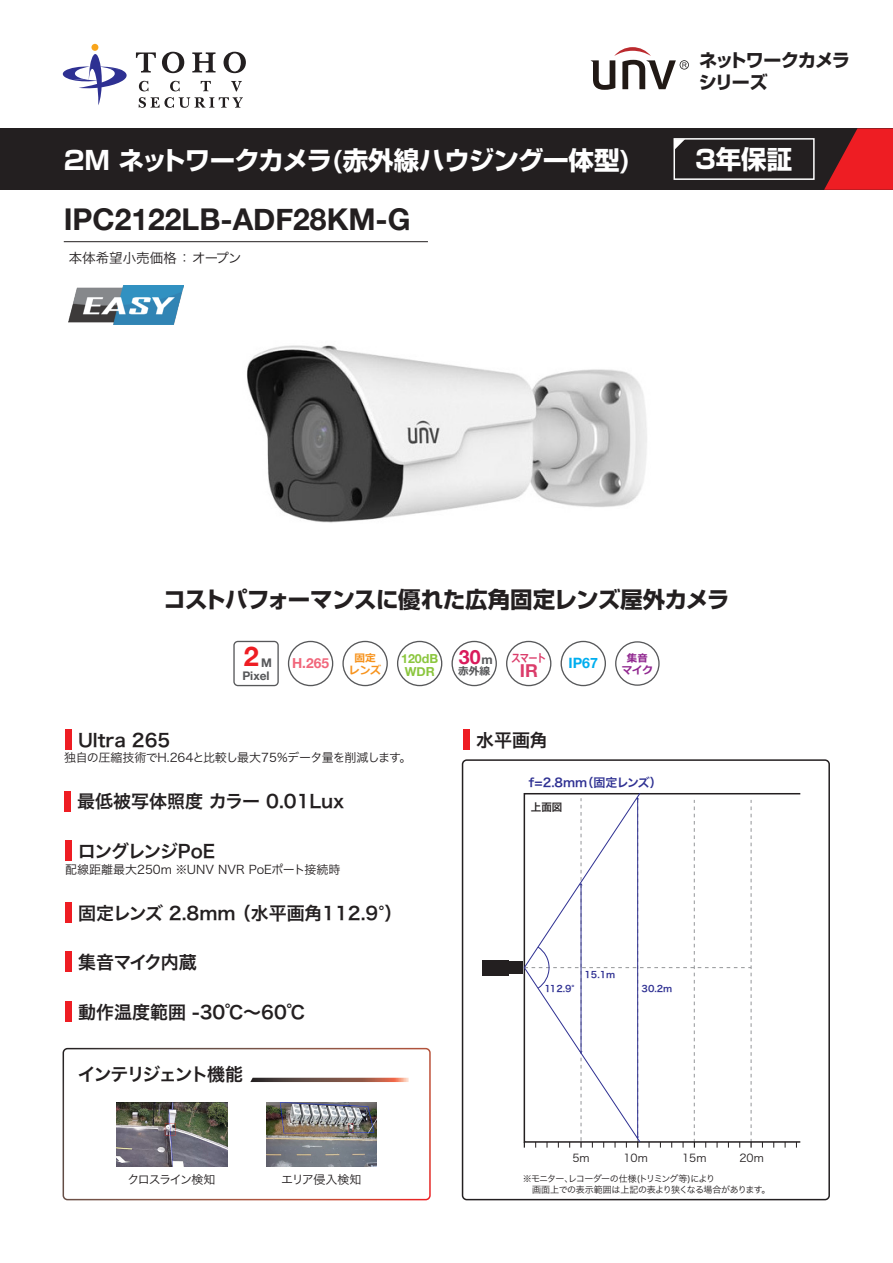
<style>
.page{position:relative;width:893px;height:1263px;background:#fff}
.page>*{position:absolute;margin:0;border:0;box-sizing:border-box;transform-origin:0 0}
.t1{font:700 30px "Helvetica Neue";color:#231f20}
.t2{font:700 27px "Helvetica Neue";color:#ee1d23}
.t3{font:700 25.5px "Shin Go Pro";letter-spacing:-.02em;color:#fff}
.t4{font:700 22.5px "Shin Go Pro";letter-spacing:-.025em;color:#231f20}
.t5{font:700 19.5px "Helvetica Neue";color:#d91a5b}
.t6{font:18px "Hira Kaku Pro N W6";color:#231f20}
.t7{font:700 18px/22.2px "Shin Go Pro";letter-spacing:-.055em;color:#231f20}
.t8{font:18px "Hira Kaku Pro N W6";letter-spacing:-.105em;color:#231f20}
.t9{font:18px "Hira Kaku Pro N W6";letter-spacing:-.07em;color:#231f20}
.t10{font:18px "Hira Kaku Pro N W6";letter-spacing:-.055em;color:#231f20}
.t11{font:700 17.85px "Helvetica Neue";color:#db3d6b}
.t12{font:700 14.25px "Helvetica Neue";color:#00aeef}
.t13{font:700 13.8px "Helvetica Neue";color:#f1667b}
.t14{font:13.5px "Hira Kaku Pro N W3";color:#231f20}
.t15{font:700 12.45px/12.5px "Helvetica Neue";color:#8bc63e}
.t16{font:12px "Hira Kaku Pro N W3";letter-spacing:-.04em;color:#231f20}
.t17{font:12px "Hira Kaku Pro N W3";letter-spacing:-.005em;color:#231f20}
.t18{font:12px "Hira Kaku Pro N W6";letter-spacing:-.03em;color:#2e3092}
.t19{font:12px "Hira Kaku Pro N W3";letter-spacing:-.1em;color:#231f20}
.t20{font:700 11.85px/13px "Helvetica Neue";color:#57585a;text-align:right}
.t21{font:10.8px "Hira Kaku Pro N W3";color:#231f20}
.t22{font:700 10.65px "Meiryo";color:#f7931d}
.t23{font:700 10.65px "Meiryo";color:#db3d6b;scale:.8 1}
.t24{font:700 10.65px "Meiryo";color:#57585a}
.t25{font:700 10.5px/12.1px "Meiryo";color:#90268f;text-align:center}
.t26{font:10.5px "Hira Kaku Pro N W6";color:#231f20}
.t27{font:9px/10.8px "Hira Kaku Pro N W3";letter-spacing:-.055em;color:#231f20}
.t28{font:9px "Hira Kaku Pro N W6";color:#2e3092}
.s1{font-size:12.45px;color:#57585a}
</style>
<div class="page">
<div style="left:0;top:128px;width:893px;height:62px;background:#231f20"></div>
<svg style="left:824px;top:128px;width:69px;height:62px"></svg>
<div style="left:91px;top:44px;width:7px;height:7px;background:#f9a51b;border-radius:50%"></div>
<svg style="left:62px;top:50px;width:65px;height:55px"></svg>
<svg style="left:139px;top:81px;width:9px;height:10px"></svg>
<svg style="left:170px;top:81px;width:10px;height:10px"></svg>
<svg style="left:201px;top:81px;width:10px;height:10px"></svg>
<svg style="left:231px;top:81px;width:11px;height:10px"></svg>
<svg style="left:139px;top:97px;width:104px;height:11px"></svg>
<svg style="left:136px;top:52px;width:20px;height:21px"></svg>
<svg style="left:162px;top:52px;width:22px;height:21px"></svg>
<svg style="left:192px;top:52px;width:24px;height:20px"></svg>
<svg style="left:224px;top:52px;width:22px;height:21px"></svg>
<div style="left:463px;top:729px;width:6px;height:21px;background:#ee1d23"></div>
<div style="left:482px;top:960px;width:26px;height:15px;background:#231f20"></div>
<div style="left:508px;top:961px;width:15px;height:13px;background:#231f20"></div>
<div style="left:462px;top:759px;width:368px;height:441px;border:2px solid #231f20;border-radius:4px"></div>
<div style="left:65px;top:729px;width:6px;height:21px;background:#ee1d23"></div>
<div style="left:64px;top:791px;width:7px;height:20px;background:#ee1d23"></div>
<div style="left:65px;top:840px;width:7px;height:21px;background:#ee1d23"></div>
<div style="left:65px;top:902px;width:7px;height:21px;background:#ee1d23"></div>
<div style="left:65px;top:951px;width:7px;height:21px;background:#ee1d23"></div>
<div style="left:65px;top:1001px;width:7px;height:20px;background:#ee1d23"></div>
<svg style="left:590px;top:47px;width:99px;height:43px"></svg>
<img style="left:247px;top:345px;width:400px;height:178px">
<img style="left:69px;top:286px;width:115px;height:38px">
<hr style="left:64px;top:241px;width:364px;height:1px;background:#231f20">
<div style="left:673px;top:138px;width:142px;height:42px;border:2px solid #fff"></div>
<svg style="left:675px;top:139px;width:10px;height:10px"></svg>
<svg style="left:523px;top:793px;width:229px;height:354px"></svg>
<div style="left:63px;top:1048px;width:368px;height:152px;border:2px solid #fff;border-radius:4px"></div>
<img style="left:116px;top:1103px;width:111px;height:63px">
<img style="left:266px;top:1103px;width:111px;height:63px">
<svg style="left:250px;top:1078px;width:159px;height:4px"></svg>
<svg style="left:451px;top:641px;width:46px;height:45px"></svg>
<svg style="left:342px;top:641px;width:46px;height:45px"></svg>
<svg style="left:561px;top:641px;width:45px;height:45px"></svg>
<svg style="left:288px;top:641px;width:45px;height:45px"></svg>
<svg style="left:506px;top:641px;width:45px;height:45px"></svg>
<svg style="left:233px;top:641px;width:46px;height:45px"></svg>
<svg style="left:397px;top:641px;width:45px;height:45px"></svg>
<svg style="left:615px;top:641px;width:45px;height:45px"></svg>
<h3 class="t3" style="left:64px;top:140px;width:569px">2M ネットワークカメラ(赤外線ハウジング一体型)</h3>
<h1 class="t1" style="left:64px;top:196px;width:348px">IPC2122LB-ADF28KM-G</h1>
<p class="t14" style="left:69px;top:246px;width:174px">本体希望小売価格 ： オープン</p>
<p class="t7" style="left:699px;top:47px;width:153px">ネットワークカメラシリーズ</p>
<h3 class="t3" style="left:695px;top:139px;width:99px">3年保証</h3>
<p class="t4" style="left:163px;top:582px;width:568px">コストパフォーマンスに優れた広角固定レンズ屋外カメラ</p>
<h2 class="t2" style="left:244px;top:636px;width:17px">2</h2>
<p class="t22" style="left:354px;top:651px;width:23px">固定</p>
<p class="t5" style="left:459px;top:641px;width:35px">30<span class="s1">m</span></p>
<p class="t22" style="left:349px;top:663px;width:34px">レンズ</p>
<p class="t23" style="left:512px;top:650px;width:44px">スマート</p>
<p class="t11" style="left:520px;top:657px;width:20px">IR</p>
<p class="t20" style="left:242px;top:656px;width:31px">M<br>Pixel</p>
<p class="t15" style="left:401px;top:653px;width:39px">120dB<br>WDR</p>
<p class="t25" style="left:622px;top:653px;width:33px">集音マイク</p>
<p class="t13" style="left:292px;top:653px;width:38px">H.265</p>
<p class="t12" style="left:568px;top:652px;width:31px">IP67</p>
<p class="t24" style="left:458px;top:664px;width:34px">赤外線</p>
<p class="t6" style="left:78px;top:723px;width:94px">Ultra 265</p>
<p class="t16" style="left:64px;top:747px;width:349px">独自の圧縮技術でH.264と比較し最大75%データ量を削減します。</p>
<p class="t6" style="left:77px;top:785px;width:269px">最低被写体照度 カラー 0.01Lux</p>
<p class="t9" style="left:78px;top:835px;width:139px">ロングレンジPoE</p>
<p class="t17" style="left:65px;top:858px;width:277px">配線距離最大250m ※UNV NVR PoEポート接続時</p>
<p class="t6" style="left:78px;top:896px;width:326px">固定レンズ 2.8mm （水平画角112.9°）</p>
<p class="t10" style="left:78px;top:946px;width:120px">集音マイク内蔵</p>
<p class="t6" style="left:78px;top:995px;width:228px">動作温度範囲 -30℃～60℃</p>
<p class="t8" style="left:78px;top:1058px;width:167px">インテリジェント機能</p>
<p class="t19" style="left:127px;top:1168px;width:90px">クロスライン検知</p>
<p class="t17" style="left:281px;top:1168px;width:82px">エリア侵入検知</p>
<p class="t6" style="left:476px;top:723px;width:73px">水平画角</p>
<p class="t18" style="left:529px;top:771px;width:134px">f=2.8mm（固定レンズ）</p>
<p class="t26" style="left:531px;top:797px;width:33px">上面図</p>
<p class="t28" style="left:545px;top:981px;width:32px">112.9°</p>
<p class="t28" style="left:585px;top:967px;width:32px">15.1m</p>
<p class="t28" style="left:642px;top:981px;width:32px">30.2m</p>
<p class="t21" style="left:572px;top:1148px;width:19px">5m</p>
<p class="t21" style="left:623px;top:1148px;width:26px">10m</p>
<p class="t21" style="left:682px;top:1148px;width:26px">15m</p>
<p class="t21" style="left:739px;top:1148px;width:26px">20m</p>
<p class="t27" style="left:523px;top:1173px;width:249px">※モニター、レコーダーの仕様(トリミング等)により<br>　画面上での表示範囲は上記の表より狭くなる場合があります。</p>
</div>
